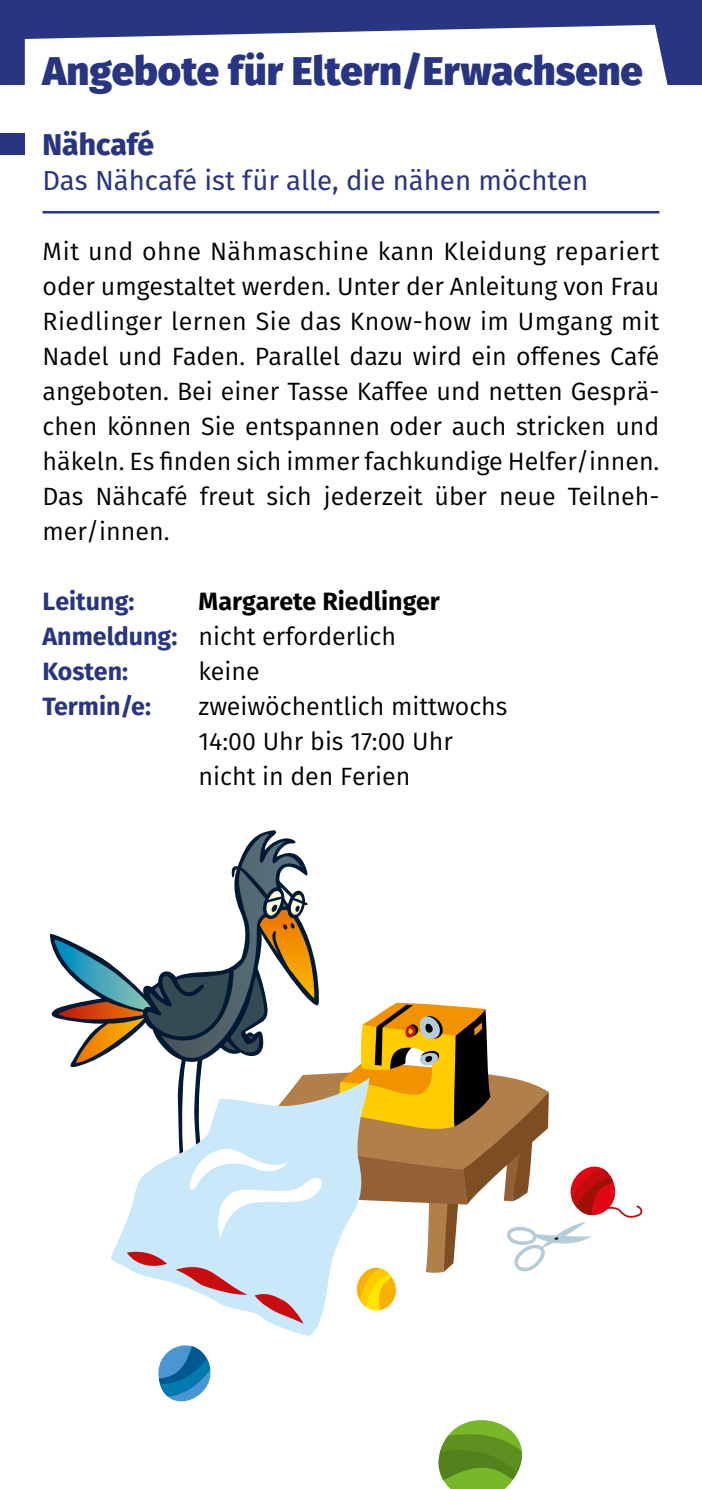
<style>
.page{position:relative;width:702px;height:1489px;background:#fff}
.page>*{position:absolute;margin:0;border:0;box-sizing:border-box;transform-origin:0 0}
.t1{font:800 40px "Fira Sans";color:#283583}
.t2{font:800 30px "Fira Sans";color:#283583}
.t3{font:27.5px "Fira Sans";color:#283583}
.t4{font:25px/35px "Fira Sans";color:#000;text-align:justify}
.t5{font:700 25px/35px "Fira Sans";color:#000}
.t6{font:700 25px "Fira Sans";color:#283583}
.s1{color:#283583}
.s2{font-weight:400}
</style>
<div class="page">
<div style="left:0;top:0;width:702px;height:85px;background:#283583"></div>
<svg style="left:25px;top:25px;width:643px;height:60px;background:#e4e6ef"></svg>
<hr style="left:43px;top:211px;width:616px;height:2px;background:#283583">
<div style="left:0;top:133px;width:25px;height:22px;background:#283583"></div>
<svg style="left:438px;top:1420px;width:84px;height:68px"></svg>
<svg style="left:158px;top:1345px;width:53px;height:57px"></svg>
<svg style="left:272px;top:1323px;width:47px;height:12px"></svg>
<svg style="left:50px;top:834px;width:592px;height:489px"></svg>
<h1 class="t1" style="left:43px;top:42px;width:601px">Angebote für Eltern/Erwachsene</h1>
<p class="t2" style="left:43px;top:123px;width:113px">Nähcafé</p>
<p class="t3" style="left:43px;top:161px;width:547px">Das Nähcafé ist für alle, die nähen möchten</p>
<p class="t4" style="left:43px;top:235px;width:618px">Mit und ohne Nähmaschine kann Kleidung repariert oder umgestaltet werden. Unter der Anleitung von Frau Riedlinger lernen Sie das Know-how im Umgang mit Nadel und Faden. Parallel dazu wird ein offenes Café angeboten. Bei einer Tasse Kaffee und netten Gesprä&shy;chen können Sie entspannen oder auch stricken und häkeln. Es finden sich immer fachkundige Helfer/innen.<br>Das Nähcafé freut sich jederzeit über neue Teilneh&shy;mer/innen.</p>
<p class="t5" style="left:43px;top:585px;width:399px;text-indent:156px">Margarete Riedlinger<br><span class="s1">Anmeldung:</span> <span class="s2">nicht erforderlich<br></span><span class="s1">Kosten:</span></p>
<p class="t6" style="left:43px;top:583px;width:93px">Leitung:</p>
<p class="t4" style="left:198px;top:655px;width:63px">keine</p>
<p class="t6" style="left:43px;top:688px;width:110px">Termin/e:</p>
<p class="t4" style="left:198px;top:690px;width:310px;text-align:left">zweiwöchentlich mittwochs<br>14:00 Uhr bis 17:00 Uhr nicht in den Ferien</p>
</div>
